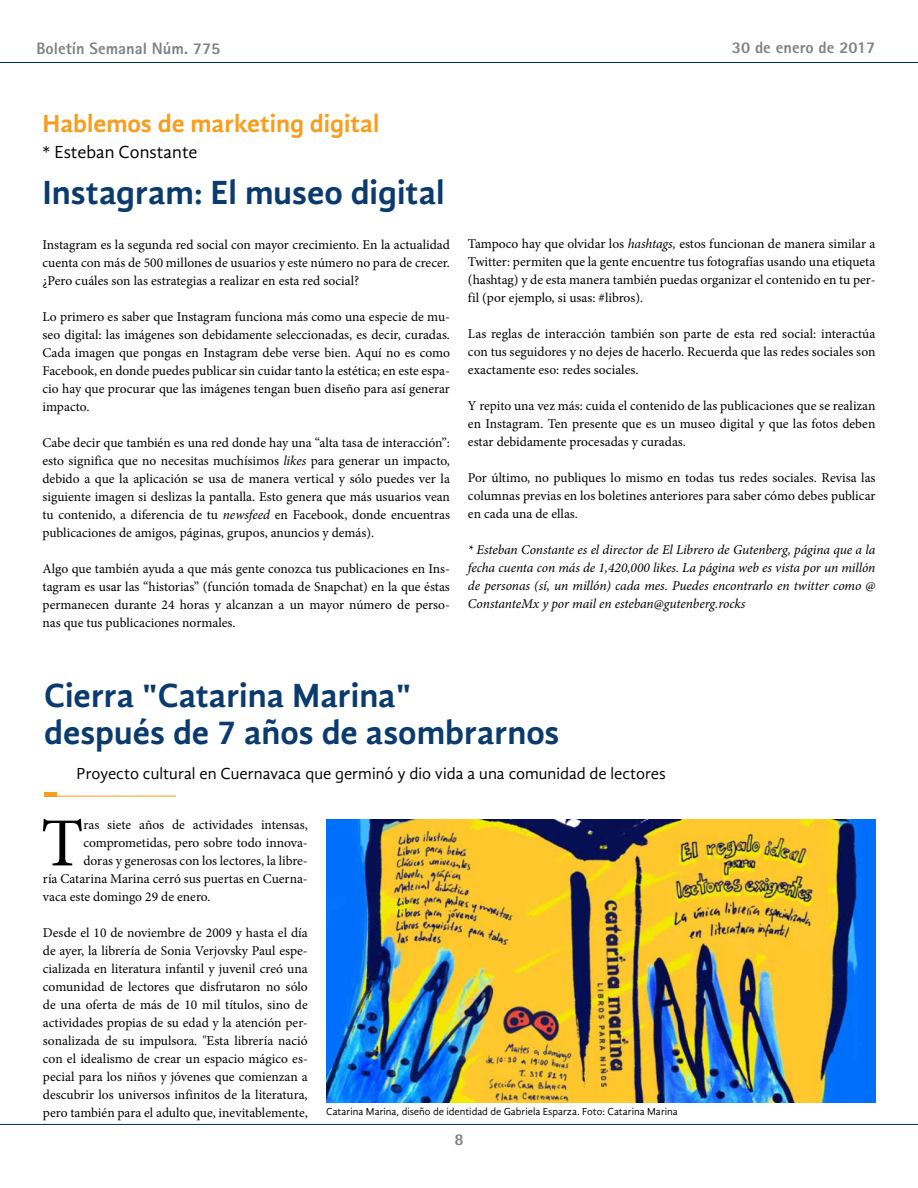
<style>
.page{position:relative;width:918px;height:1188px;background:#fff}
.page>*{position:absolute;margin:0;border:0;box-sizing:border-box;transform-origin:0 0}
.t1{font:68.85px "Minion Pro";color:#000}
.t2{font:700 34.5px/37.5px "Gandhi Sans";color:#0a3a6e}
.t3{font:700 25.5px "Gandhi Sans";color:#f99d1c}
.t4{font:18px "Gandhi Sans";color:#000}
.t5{font:16.5px "Gandhi Sans";color:#000}
.t6{font:800 16.5px "Rotis Sans Serif";color:#808285}
.t7{font:13.5px/18px "Minion Pro";letter-spacing:-.005em;color:#000;text-align:justify}
.t8{font:italic 13.5px/18px "Minion Pro";letter-spacing:-.005em;color:#000;text-align:justify}
.t9{font:10.5px "Gandhi Sans";color:#000}
.s1{font-style:italic}
</style>
<div class="page">
<hr style="left:0;top:62px;width:918px;height:1px;background:#00295c">
<hr style="left:0;top:1124px;width:918px;height:1px;background:#00295c">
<hr style="left:44px;top:796px;width:132px;height:1px;background:#f99d1c">
<div style="left:44px;top:792px;width:12px;height:5px;background:#f99d1c"></div>
<img style="left:326px;top:820px;width:550px;height:283px">
<p class="t6" style="left:36px;top:38px;width:185px">Boletín Semanal Núm. 775</p>
<p class="t6" style="left:732px;top:37px;width:145px">30 de enero de 2017</p>
<h3 class="t3" style="left:43px;top:109px;width:338px">Hablemos de marketing digital</h3>
<h3 class="t4" style="left:43px;top:141px;width:157px">* Esteban Constante</h3>
<h2 class="t2" style="left:43px;top:173px;width:404px">Instagram: El museo digital</h2>
<p class="t7" style="left:43px;top:235px;width:409px">Instagram es la segunda red social con mayor crecimiento. En la actualidad cuenta con más de 500 millones de usuarios y este número no para de crecer. ¿Pero cuáles son las estrategias a realizar en esta red social?</p>
<p class="t7" style="left:43px;top:307px;width:409px">Lo primero es saber que Instagram funciona más como una especie de mu&shy;seo digital: las imágenes son debidamente seleccionadas, es decir, curadas.<br>Cada imagen que pongas en Instagram debe verse bien. Aquí no es como Facebook, en donde puedes publicar sin cuidar tanto la estética; en este espa&shy;cio hay que procurar que las imágenes tengan buen diseño para así generar impacto.</p>
<p class="t7" style="left:43px;top:433px;width:409px">Cabe decir que también es una red donde hay una “alta tasa de interacción”: esto significa que no necesitas muchísimos <span class="s1">likes</span> para generar un impacto, debido a que la aplicación se usa de manera vertical y sólo puedes ver la siguiente imagen si deslizas la pantalla. Esto genera que más usuarios vean tu contenido, a diferencia de tu <span class="s1">newsfeed</span> en Facebook, donde encuentras publicaciones de amigos, páginas, grupos, anuncios y demás).</p>
<p class="t7" style="left:43px;top:559px;width:409px">Algo que también ayuda a que más gente conozca tus publicaciones en Ins&shy;tagram es usar las “historias” (función tomada de Snapchat) en la que éstas permanecen durante 24 horas y alcanzan a un mayor número de perso&shy;nas que tus publicaciones normales.</p>
<p class="t7" style="left:468px;top:235px;width:409px">Tampoco hay que olvidar los <span class="s1">hashtags,</span> estos funcionan de manera similar a Twitter: permiten que la gente encuentre tus fotografías usando una etiqueta (hashtag) y de esta manera también puedas organizar el contenido en tu per&shy;fil (por ejemplo, si usas: #libros).</p>
<p class="t7" style="left:468px;top:325px;width:409px">Las reglas de interacción también son parte de esta red social: interactúa con tus seguidores y no dejes de hacerlo. Recuerda que las redes sociales son exactamente eso: redes sociales.</p>
<p class="t7" style="left:468px;top:397px;width:409px">Y repito una vez más: cuida el contenido de las publicaciones que se realizan en Instagram. Ten presente que es un museo digital y que las fotos deben estar debidamente procesadas y curadas.</p>
<p class="t7" style="left:468px;top:469px;width:409px">Por último, no publiques lo mismo en todas tus redes sociales. Revisa las columnas previas en los boletines anteriores para saber cómo debes publicar en cada una de ellas.</p>
<p class="t8" style="left:468px;top:541px;width:409px">* Esteban Constante es el director de El Librero de Gutenberg, página que a la fecha cuenta con más de 1,420,000 likes. La página web es vista por un millón de personas (sí, un millón) cada mes. Puedes encontrarlo en twitter como @ ConstanteMx y por mail en esteban@gutenberg.rocks</p>
<h2 class="t2" style="left:44px;top:676px;width:517px">Cierra "Catarina Marina"<br>después de 7 años de asombrarnos</h2>
<p class="t5" style="left:77px;top:764px;width:591px">Proyecto cultural en Cuernavaca que germinó y dio vida a una comunidad de lectores</p>
<h1 class="t1" style="left:41px;top:797px;width:44px">T</h1>
<p class="t7" style="left:83px;top:816px;width:226px">ras siete años de actividades intensas,</p>
<p class="t7" style="left:83px;top:834px;width:226px">comprometidas, pero sobre todo innova-</p>
<p class="t7" style="left:83px;top:852px;width:226px">doras y generosas con los lectores, la libre-</p>
<p class="t7" style="left:43px;top:870px;width:266px">ría Catarina Marina cerró sus puertas en Cuerna-</p>
<p class="t7" style="left:43px;top:888px;width:169px">vaca este domingo 29 de enero.</p>
<p class="t7" style="left:43px;top:924px;width:266px">Desde el 10 de noviembre de 2009 y hasta el día de ayer, la librería de Sonia Verjovsky Paul espe&shy;cializada en literatura infantil y juvenil creó una comunidad de lectores que disfrutaron no sólo de una oferta de más de 10 mil títulos, sino de actividades propias de su edad y la atención per&shy;sonalizada de su impulsora. "Esta librería nació con el idealismo de crear un espacio mágico es&shy;pecial para los niños y jóvenes que comienzan a descubrir los universos infinitos de la literatura, pero también para el adulto que, inevitablemente,</p>
<p class="t9" style="left:326px;top:1106px;width:353px">Catarina Marina, diseño de identidad de Gabriela Esparza. Foto: Catarina Marina</p>
<p class="t6" style="left:455px;top:1129px;width:11px">8</p>
</div>
